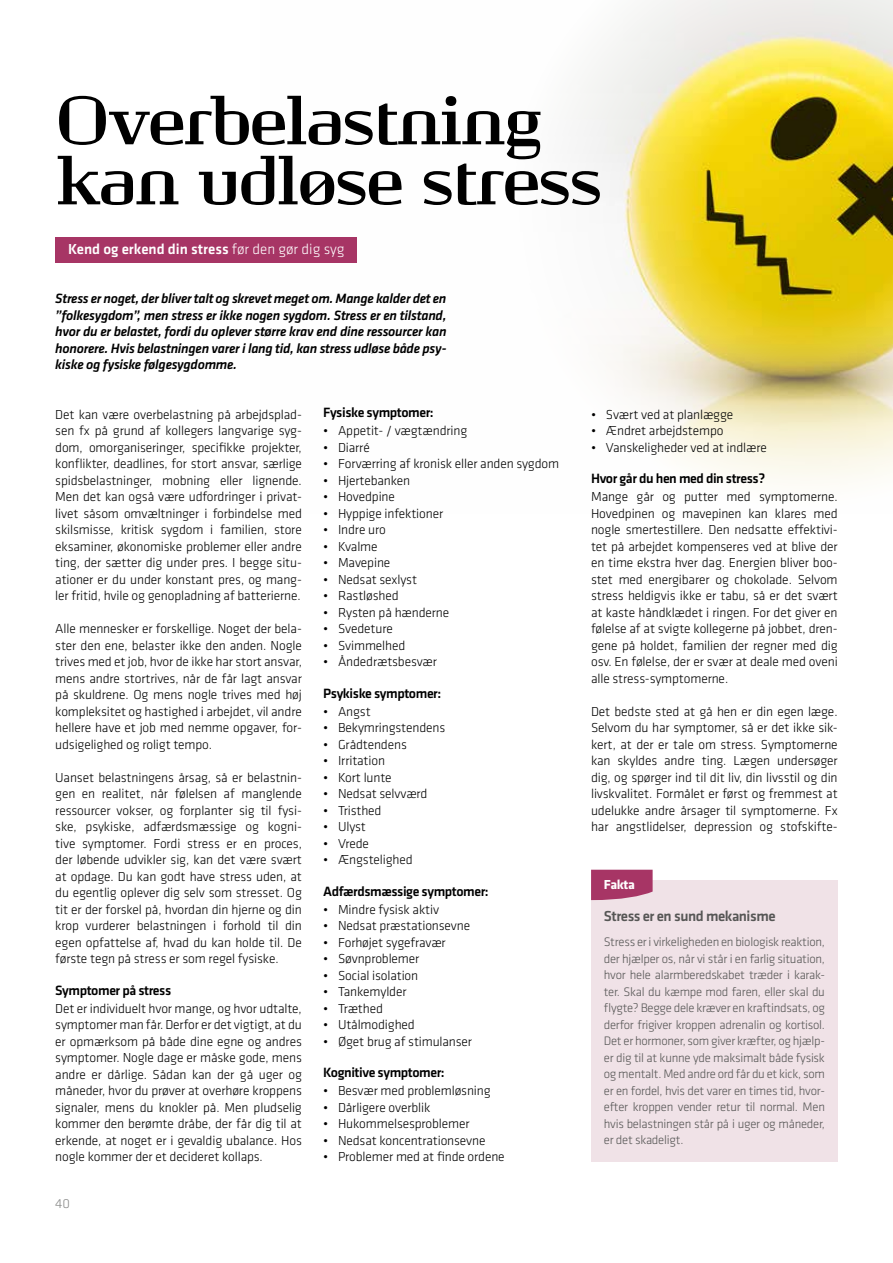
<style>
.page{position:relative;width:893px;height:1263px;background:#fff}
.page>*{position:absolute;margin:0;border:0;box-sizing:border-box;transform-origin:0 0}
.t1{font:700 69px/60px "Pharma";letter-spacing:-.04em;color:#000}
.t2{font:500 15px "Klavika";color:#fff}
.t3{font:500 15px "Klavika";letter-spacing:-.03em;color:#565655}
.t4{font:italic 500 13.95px/16.5px "Klavika";letter-spacing:-.02em;color:#000;text-align:justify}
.t5{font:500 13.95px "Klavika";letter-spacing:-.03em;color:#000}
.t6{font:300 13.5px/16.5px "Klavika";letter-spacing:-.01em;color:#000;text-align:justify}
.t7{font:700 13.5px "Klavika";letter-spacing:-.03em;color:#fff}
.t8{font:300 13.5px "Klavika";color:#868786}
.t9{font:300 12.75px/16.5px "Klavika";letter-spacing:-.02em;color:#565655;text-align:justify}
.s1{font-weight:300}
</style>
<div class="page">
<img style="left:576px;top:0;width:317px;height:481px">
<div style="left:55px;top:237px;width:302px;height:26px;background:#a73565"></div>
<div style="left:591px;top:880px;width:247px;height:281px;background:#f0e2e7"></div>
<svg style="left:591px;top:870px;width:62px;height:30px;background:#ad4370"></svg>
<h1 class="t1" style="left:55px;top:91px;width:549px">Overbelastning kan udløse stress</h1>
<p class="t2" style="left:68px;top:239px;width:278px">Kend og erkend din stress <span class="s1">før den gør dig syg</span></p>
<p class="t4" style="left:55px;top:290px;width:393px">Stress er noget, der bliver talt og skrevet meget om. Mange kalder det en ”folkesygdom”, men stress er ikke nogen sygdom. Stress er en tilstand, hvor du er belastet, fordi du oplever større krav end dine ressourcer kan honorere. Hvis belastningen varer i lang tid, kan stress udløse både psy&shy;kiske og fysiske følgesygdomme.</p>
<p class="t5" style="left:323px;top:403px;width:112px">Fysiske symptomer:</p>
<p class="t6" style="left:323px;top:422px;width:146px">• Appetit- / vægtændring</p>
<p class="t6" style="left:323px;top:439px;width:48px">• Diarré</p>
<p class="t6" style="left:323px;top:455px;width:237px">• Forværring af kronisk eller anden sygdom</p>
<p class="t6" style="left:323px;top:472px;width:89px">• Hjertebanken</p>
<p class="t6" style="left:323px;top:488px;width:73px">• Hovedpine</p>
<p class="t6" style="left:323px;top:505px;width:122px">• Hyppige infektioner</p>
<p class="t6" style="left:323px;top:521px;width:64px">• Indre uro</p>
<p class="t6" style="left:323px;top:538px;width:56px">• Kvalme</p>
<p class="t6" style="left:323px;top:554px;width:69px">• Mavepine</p>
<p class="t6" style="left:323px;top:571px;width:95px">• Nedsat sexlyst</p>
<p class="t6" style="left:323px;top:587px;width:77px">• Rastløshed</p>
<p class="t6" style="left:323px;top:604px;width:128px">• Rysten på hænderne</p>
<p class="t6" style="left:323px;top:620px;width:71px">• Svedeture</p>
<p class="t6" style="left:323px;top:637px;width:84px">• Svimmelhed</p>
<p class="t6" style="left:323px;top:653px;width:115px">• Åndedrætsbesvær</p>
<p class="t5" style="left:323px;top:684px;width:120px">Psykiske symptomer:</p>
<p class="t6" style="left:323px;top:703px;width:49px">• Angst</p>
<p class="t6" style="left:323px;top:719px;width:124px">• Bekymringstendens</p>
<p class="t6" style="left:323px;top:736px;width:85px">• Grådtendens</p>
<p class="t6" style="left:323px;top:752px;width:63px">• Irritation</p>
<p class="t6" style="left:323px;top:769px;width:70px">• Kort lunte</p>
<p class="t6" style="left:323px;top:785px;width:106px">• Nedsat selvværd</p>
<p class="t6" style="left:323px;top:802px;width:60px">• Tristhed</p>
<p class="t6" style="left:323px;top:818px;width:44px">• Ulyst</p>
<p class="t6" style="left:323px;top:835px;width:47px">• Vrede</p>
<p class="t6" style="left:323px;top:851px;width:91px">• Ængstelighed</p>
<p class="t5" style="left:323px;top:882px;width:167px">Adfærdsmæssige symptomer:</p>
<p class="t6" style="left:323px;top:901px;width:117px">• Mindre fysisk aktiv</p>
<p class="t6" style="left:323px;top:917px;width:148px">• Nedsat præstationsevne</p>
<p class="t6" style="left:323px;top:934px;width:124px">• Forhøjet sygefravær</p>
<p class="t6" style="left:323px;top:950px;width:98px">• Søvnproblemer</p>
<p class="t6" style="left:323px;top:967px;width:97px">• Social isolation</p>
<p class="t6" style="left:323px;top:983px;width:85px">• Tankemylder</p>
<p class="t6" style="left:323px;top:1000px;width:61px">• Træthed</p>
<p class="t6" style="left:323px;top:1016px;width:93px">• Utålmodighed</p>
<p class="t6" style="left:323px;top:1033px;width:150px">• Øget brug af stimulanser</p>
<p class="t5" style="left:323px;top:1063px;width:123px">Kognitive symptomer:</p>
<p class="t6" style="left:323px;top:1082px;width:169px">• Besvær med problemløsning</p>
<p class="t6" style="left:323px;top:1099px;width:109px">• Dårligere overblik</p>
<p class="t6" style="left:323px;top:1115px;width:148px">• Hukommelsesproblemer</p>
<p class="t6" style="left:323px;top:1132px;width:164px">• Nedsat koncentrationsevne</p>
<p class="t6" style="left:323px;top:1148px;width:183px">• Problemer med at finde ordene</p>
<p class="t6" style="left:55px;top:406px;width:248px">Det kan være overbelastning på arbejdsplad&shy;sen fx på grund af kollegers langvarige syg&shy;dom, omorganiseringer, specifikke projekter, konflikter, deadlines, for stort ansvar, særlige spidsbelastninger, mobning eller lignende.<br>Men det kan også være udfordringer i privat&shy;livet såsom omvæltninger i forbindelse med skilsmisse, kritisk sygdom i familien, store eksaminer, økonomiske problemer eller andre ting, der sætter dig under pres. I begge situ&shy;ationer er du under konstant pres, og mang&shy;ler fritid, hvile og genopladning af batterierne.</p>
<p class="t6" style="left:55px;top:620px;width:248px">Alle mennesker er forskellige. Noget der bela&shy;ster den ene, belaster ikke den anden. Nogle trives med et job, hvor de ikke har stort ansvar, mens andre stortrives, når de får lagt ansvar på skuldrene. Og mens nogle trives med høj kompleksitet og hastighed i arbejdet, vil andre hellere have et job med nemme opgaver, for&shy;udsigelighed og roligt tempo.</p>
<p class="t6" style="left:55px;top:769px;width:248px">Uanset belastningens årsag, så er belastnin&shy;gen en realitet, når følelsen af manglende ressourcer vokser, og forplanter sig til fysi&shy;ske, psykiske, adfærdsmæssige og kogni&shy;tive symptomer. Fordi stress er en proces, der løbende udvikler sig, kan det være svært at opdage. Du kan godt have stress uden, at du egentlig oplever dig selv som stresset. Og tit er der forskel på, hvordan din hjerne og din krop vurderer belastningen i forhold til din egen opfattelse af, hvad du kan holde til. De første tegn på stress er som regel fysiske.</p>
<p class="t5" style="left:55px;top:981px;width:117px">Symptomer på stress</p>
<p class="t6" style="left:55px;top:1000px;width:248px">Det er individuelt hvor mange, og hvor udtalte, symptomer man får. Derfor er det vigtigt, at du er opmærksom på både dine egne og andres symptomer. Nogle dage er måske gode, mens andre er dårlige. Sådan kan der gå uger og måneder, hvor du prøver at overhøre kroppens signaler, mens du knokler på. Men pludselig kommer den berømte dråbe, der får dig til at erkende, at noget er i gevaldig ubalance. Hos nogle kommer der et decideret kollaps.</p>
<p class="t8" style="left:55px;top:1196px;width:16px">40</p>
<p class="t6" style="left:591px;top:406px;width:144px">• Svært ved at planlægge</p>
<p class="t6" style="left:591px;top:422px;width:134px">• Ændret arbejdstempo</p>
<p class="t6" style="left:591px;top:439px;width:177px">• Vanskeligheder ved at indlære</p>
<p class="t5" style="left:591px;top:469px;width:176px">Hvor går du hen med din stress?</p>
<p class="t6" style="left:591px;top:488px;width:248px">Mange går og putter med symptomerne.<br>Hovedpinen og mavepinen kan klares med nogle smertestillere. Den nedsatte effektivi&shy;tet på arbejdet kompenseres ved at blive der en time ekstra hver dag. Energien bliver boo&shy;stet med energibarer og chokolade. Selvom stress heldigvis ikke er tabu, så er det svært at kaste håndklædet i ringen. For det giver en følelse af at svigte kollegerne på jobbet, dren&shy;gene på holdet, familien der regner med dig osv. En følelse, der er svær at deale med oveni alle stress-symptomerne.</p>
<p class="t6" style="left:591px;top:703px;width:248px">Det bedste sted at gå hen er din egen læge.<br>Selvom du har symptomer, så er det ikke sik&shy;kert, at der er tale om stress. Symptomerne kan skyldes andre ting. Lægen undersøger dig, og spørger ind til dit liv, din livsstil og din livskvalitet. Formålet er først og fremmest at udelukke andre årsager til symptomerne. Fx har angstlidelser, depression og stofskifte-</p>
<p class="t7" style="left:604px;top:874px;width:32px">Fakta</p>
<p class="t3" style="left:604px;top:906px;width:173px">Stress er en sund mekanisme</p>
<p class="t9" style="left:604px;top:934px;width:223px">Stress er i virkeligheden en biologisk reaktion, der hjælper os, når vi står i en farlig situation, hvor hele alarmberedskabet træder i karak&shy;ter. Skal du kæmpe mod faren, eller skal du flygte? Begge dele kræver en kraftindsats, og derfor frigiver kroppen adrenalin og kortisol.<br>Det er hormoner, som giver kræfter, og hjælp&shy;er dig til at kunne yde maksimalt både fysisk og mentalt. Med andre ord får du et kick, som er en fordel, hvis det varer en times tid, hvor&shy;efter kroppen vender retur til normal. Men hvis belastningen står på i uger og måneder, er det skadeligt.</p>
</div>
